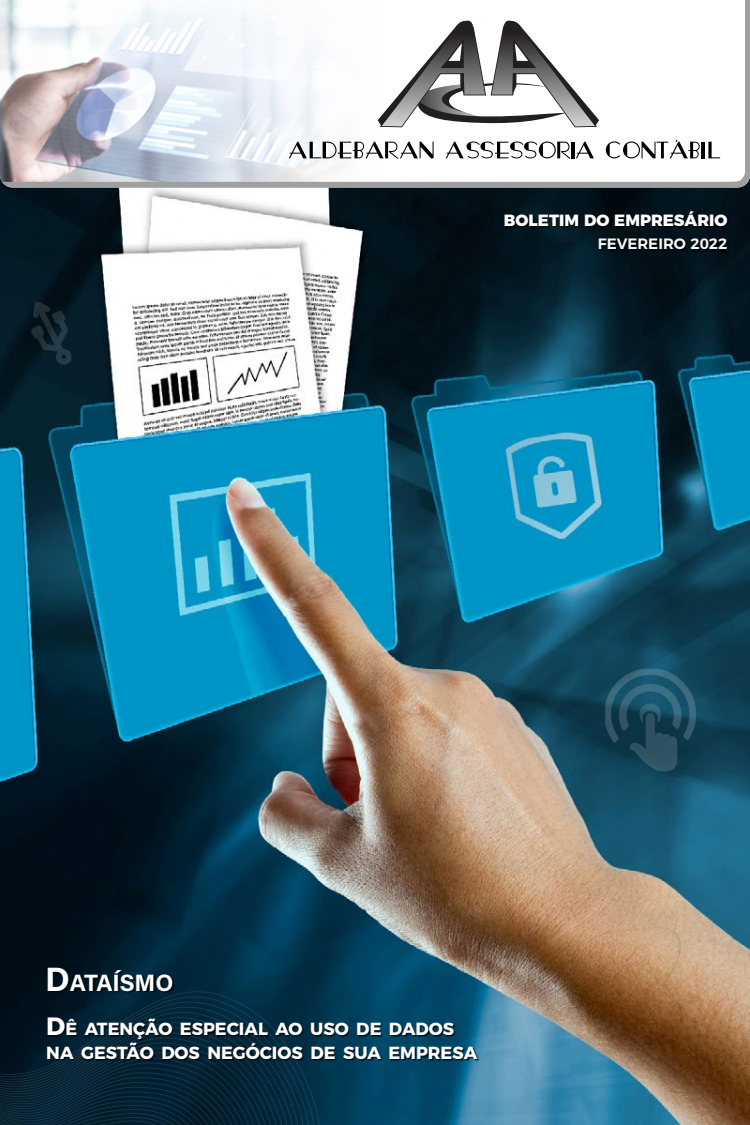
<style>
.page{position:relative;width:750px;height:1125px;background:#fff}
.page>*{position:absolute;margin:0;border:0;box-sizing:border-box;transform-origin:0 0}
.t1{font:23.62px "Acumin Variable Concept";letter-spacing:-.005em;color:#fff}
.t2{font:700 17.5px/23.8px "Montserrat";color:#fff}
.t3{font:800 16.25px "Montserrat";color:#fff}
.t4{font:600 15px "Montserrat";color:#f6f6f6}
.s1{font-size:33.75px}
.s2{font-size:25px}
</style>
<div class="page">
<img style="left:0;top:188px;width:750px;height:937px">
<img style="left:559px;top:909px;width:155px;height:155px">
<img style="left:0;top:0;width:446px;height:166px">
<svg style="left:289px;top:142px;width:145px;height:17px"></svg>
<svg style="left:446px;top:141px;width:124px;height:18px"></svg>
<hr style="left:571px;top:142px;width:3px;height:16px;background:#000">
<svg style="left:576px;top:142px;width:18px;height:16px"></svg>
<svg style="left:606px;top:140px;width:94px;height:18px"></svg>
<hr style="left:702px;top:142px;width:3px;height:16px;background:#000">
<svg style="left:708px;top:142px;width:12px;height:16px"></svg>
<svg style="left:378px;top:19px;width:221px;height:109px"></svg>
<div style="left:745px;top:0;width:5px;height:188px;background:#9f9f9f"></div>
<svg style="left:0;top:166px;width:750px;height:22px"></svg>
<svg style="left:605px;top:669px;width:92px;height:102px;background:#1e4c60"></svg>
<svg style="left:31px;top:302px;width:40px;height:63px;background:#10232d"></svg>
<svg style="left:0;top:982px;width:324px;height:143px;background:#042435"></svg>
<div style="left:48px;top:969px;width:127px;height:24px;background:#000;opacity:.75"></div>
<div style="left:48px;top:1019px;width:431px;height:42px;background:#000;opacity:.75"></div>
<div style="left:505px;top:210px;width:225px;height:18px;background:#000;opacity:.75"></div>
<div style="left:598px;top:238px;width:132px;height:15px;background:#010b11"></div>
<p class="t3" style="left:504px;top:206px;width:225px">BOLETIM DO EMPRESÁRIO</p>
<p class="t4" style="left:598px;top:232px;width:131px">FEVEREIRO 2022</p>
<h1 class="t1" style="left:45px;top:967px;width:130px"><span class="s1">D</span>ATAÍSMO</h1>
<p class="t2" style="left:46px;top:1016px;width:432px"><span class="s2">D</span>Ê ATENÇÃO ESPECIAL AO USO DE DADOS<br>NA GESTÃO DOS NEGÓCIOS DE SUA EMPRESA</p>
</div>
